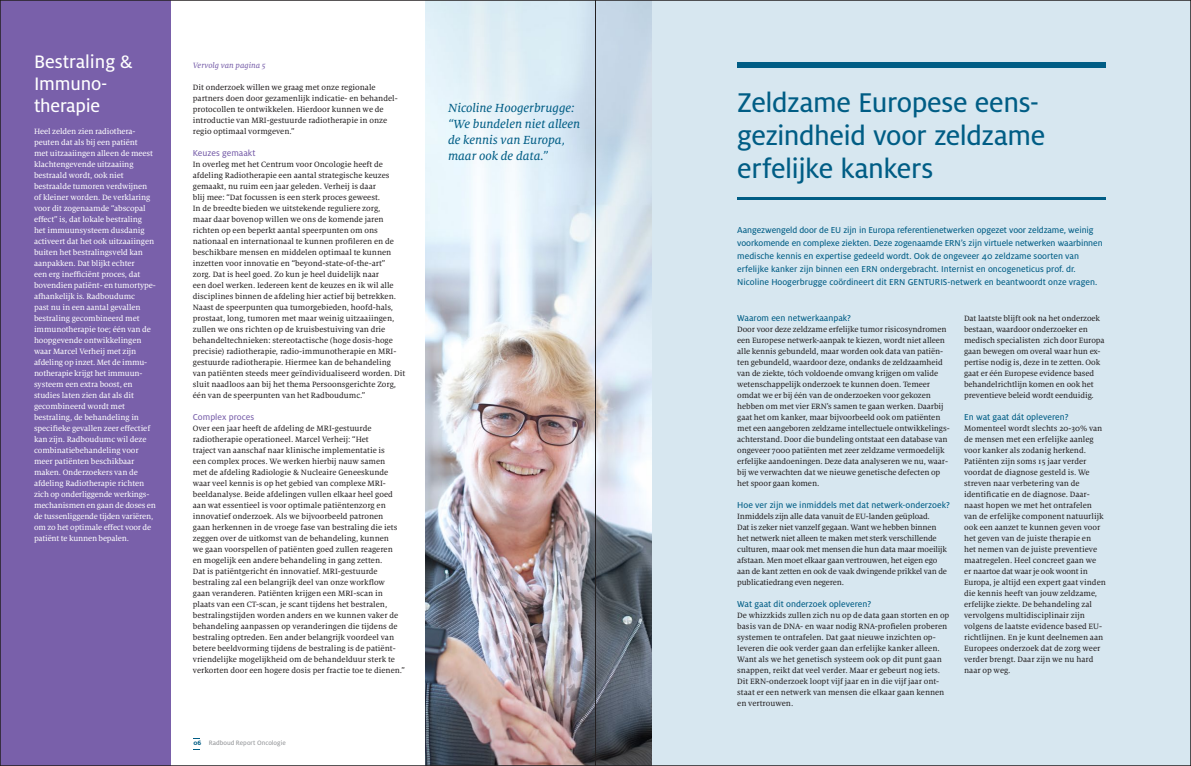
<style>
.page{position:relative;width:1191px;height:766px;background:#fff}
.page>*{position:absolute;margin:0;border:0;box-sizing:border-box;transform-origin:0 0}
.KOP_klein{font:30px/33px "Milo OT Text";letter-spacing:-.015em;color:#005d85}
.KOP_kader_wit{font:20px/22px "Milo OT Text";letter-spacing:-.01em;color:#fff}
.Foto_bijschrift{font:13px/16px "Milo Serif OT Text Ita";color:#005d85}
.Bodytekst_intro_klei{font:9.5px/13px "Milo OT Text";color:#005d85}
.KOP_Bodytekst{font:9.5px "Milo OT Text";color:#005d85}
.KOP_Bodytekst-2{font:9.5px "Milo OT Text";color:#7960aa}
.Bodytekst_zwart{font:8.5px/11px "Milo Serif OT Text";color:#231f20}
.Bodytekst_wit{font:8.5px/11px "Milo Serif OT Text";letter-spacing:-.01em;color:#fff}
.Bodytekst_zwart-2{font:8.5px/11px "Milo Serif OT Text";letter-spacing:-.02em;color:#231f20}
.Bodytekst_wit-2{font:8.5px "Milo Serif OT Text Ita";color:#7960aa}
.t1{font:7px "Milo OT Text";letter-spacing:.005em;color:#939598}
.s1{font-family:"Milo OT";font-weight:700;color:#005d85}
</style>
<div class="page">
<img style="left:425px;top:2px;width:227px;height:761px">
<div style="left:0;top:0;width:170px;height:765px;background:#7960aa"></div>
<div style="left:652px;top:0;width:539px;height:765px;background:#d7e7f0"></div>
<div style="left:737px;top:62px;width:369px;height:6px;background:#005d85"></div>
<hr style="left:737px;top:197px;width:369px;height:3px;background:#005d85">
<hr style="left:595px;top:0;width:1px;height:765px;background:#231f20">
<p class="KOP_kader_wit" style="left:34px;top:51px;width:100px">Bestraling &amp;<br>Immuno&shy;therapie</p>
<p class="Bodytekst_wit" style="left:34px;top:126px;width:123px">Heel zelden zien radiothera&shy;peuten dat als bij een patiënt<br>met uitzaaiingen alleen de meest klachtengevende uitzaaiing bestraald wordt, ook niet bestraalde tumoren verdwijnen of kleiner worden. De verklaring voor dit zogenaamde “abscopal effect” is, dat lokale bestraling het immuunsysteem dusdanig activeert dat het ook uitzaaiingen buiten het bestralingsveld kan aanpakken. Dat blijkt echter<br>een erg inefficiënt proces, dat bovendien patiënt- en tumortype&shy;afhankelijk is. Radboudumc<br>past nu in een aantal gevallen bestraling gecombineerd met immunotherapie toe; één van de hoopgevende ontwikkelingen waar Marcel Verheij met zijn afdeling op inzet. Met de immu-- notherapie krijgt het immuun&shy;systeem een extra boost, en studies laten zien dat als dit gecombineerd wordt met bestraling, de behandeling in specifieke gevallen zeer effectief kan zijn. Radboudumc wil deze combinatiebehandeling voor meer patiënten beschikbaar maken. Onderzoekers van de afdeling Radiotherapie richten zich op onderliggende werkings&shy;mechanismen en gaan de doses en de tussenliggende tijden variëren, om zo het optimale effect voor de patiënt te kunnen bepalen.</p>
<p class="Bodytekst_wit-2" style="left:193px;top:61px;width:74px">Vervolg van pagina 5</p>
<p class="Bodytekst_zwart" style="left:193px;top:82px;width:206px">Dit onderzoek willen we graag met onze regionale partners doen door gezamenlijk indicatie- en behandel&shy;protocollen te ontwikkelen. Hierdoor kunnen we de introductie van MRI-gestuurde radiotherapie in onze regio optimaal vormgeven.”</p>
<p class="KOP_Bodytekst-2" style="left:193px;top:148px;width:64px">Keuzes gemaakt</p>
<p class="Bodytekst_zwart" style="left:193px;top:159px;width:214px">In overleg met het Centrum voor Oncologie heeft de afdeling Radiotherapie een aantal strategische keuzes gemaakt, nu ruim een jaar geleden. Verheij is daar<br>blij mee: “Dat focussen is een sterk proces geweest.<br>In de breedte bieden we uitstekende reguliere zorg,<br>maar daar bovenop willen we ons de komende jaren richten op een beperkt aantal speerpunten om ons nationaal en internationaal te kunnen profileren en de beschikbare mensen en middelen optimaal te kunnen inzetten voor innovatie en “beyond-state-of-the-art” zorg. Dat is heel goed. Zo kun je heel duidelijk naar<br>een doel werken. Iedereen kent de keuzes en ik wil alle disciplines binnen de afdeling hier actief bij betrekken.<br>Naast de speerpunten qua tumorgebieden, hoofd-hals, prostaat, long, tumoren met maar weinig uitzaaiingen, zullen we ons richten op de kruisbestuiving van drie behandeltechnieken: stereotactische (hoge dosis-hoge precisie) radiotherapie, radio-immunotherapie en MRI&shy;gestuurde radiotherapie. Hiermee kan de behandeling van patiënten steeds meer geïndividualiseerd worden. Dit sluit naadloos aan bij het thema Persoonsgerichte Zorg, één van de speerpunten van het Radboudumc.”</p>
<p class="KOP_Bodytekst-2" style="left:193px;top:412px;width:63px">Complex proces</p>
<p class="Bodytekst_zwart" style="left:193px;top:423px;width:213px">Over een jaar heeft de afdeling de MRI-gestuurde radiotherapie operationeel. Marcel Verheij: “Het<br>traject van aanschaf naar klinische implementatie is<br>een complex proces. We werken hierbij nauw samen<br>met de afdeling Radiologie &amp; Nucleaire Geneeskunde waar veel kennis is op het gebied van complexe MRI&shy;beeldanalyse. Beide afdelingen vullen elkaar heel goed aan wat essentieel is voor optimale patiëntenzorg en innovatief onderzoek. Als we bijvoorbeeld patronen<br>gaan herkennen in de vroege fase van bestraling die iets zeggen over de uitkomst van de behandeling, kunnen<br>we gaan voorspellen of patiënten goed zullen reageren<br>en mogelijk een andere behandeling in gang zetten.<br>Dat is patiëntgericht én innovatief. MRI-gestuurde bestraling zal een belangrijk deel van onze workflow<br>gaan veranderen. Patiënten krijgen een MRI-scan in plaats van een CT-scan, je scant tijdens het bestralen, bestralingstijden worden anders en we kunnen vaker de behandeling aanpassen op veranderingen die tijdens de bestraling optreden. Een ander belangrijk voordeel van betere beeldvorming tijdens de bestraling is de patiënt&shy;vriendelijke mogelijkheid om de behandelduur sterk te verkorten door een hogere dosis per fractie toe te dienen.”</p>
<p class="t1" style="left:193px;top:739px;width:94px"><span class="s1">06</span> Radboud Report Oncologie</p>
<p class="Foto_bijschrift" style="left:448px;top:100px;width:134px">Nicoline Hoogerbrugge: “We bundelen niet alleen de kennis van Europa, maar ook de data.”</p>
<p class="KOP_klein" style="left:737px;top:86px;width:309px">Zeldzame Europese eens&shy;gezindheid voor zeldzame erfelijke kankers</p>
<p class="Bodytekst_intro_klei" style="left:737px;top:223px;width:367px">Aangezwengeld door de EU zijn in Europa referentienetwerken opgezet voor zeldzame, weinig voorkomende en complexe ziekten. Deze zogenaamde ERN’s zijn virtuele netwerken waarbinnen medische kennis en expertise gedeeld wordt. Ook de ongeveer 40 zeldzame soorten van erfelijke kanker zijn binnen een ERN ondergebracht. Internist en oncogeneticus prof. dr.<br>Nicoline Hoogerbrugge coördineert dit ERN GENTURIS-netwerk en beantwoordt onze vragen.</p>
<p class="Bodytekst_zwart" style="left:964px;top:313px;width:142px">Dat laatste blijft ook na het onderzoek bestaan, waardoor onderzoeker en medisch specialisten zich door Europa gaan bewegen om overal waar hun ex&shy;pertise nodig is, deze in te zetten. Ook gaat er één Europese evidence based behandelrichtlijn komen en ook het preventieve beleid wordt eenduidig.</p>
<p class="KOP_Bodytekst" style="left:964px;top:412px;width:106px">En wat gaat dát opleveren?</p>
<p class="Bodytekst_zwart" style="left:964px;top:423px;width:143px">Momenteel wordt slechts 20-30% van de mensen met een erfelijke aanleg voor kanker als zodanig herkend.<br>Patiënten zijn soms 15 jaar verder voordat de diagnose gesteld is. We streven naar verbetering van de identificatie en de diagnose. Daar&shy;naast hopen we met het ontrafelen van de erfelijke component natuurlijk ook een aanzet te kunnen geven voor het geven van de juiste therapie en<br>het nemen van de juiste preventieve maatregelen. Heel concreet gaan we<br>er naartoe dat waar je ook woont in Europa, je altijd een expert gaat vinden die kennis heeft van jouw zeldzame, erfelijke ziekte. De behandeling zal vervolgens multidisciplinair zijn volgens de laatste evidence based EU&shy;richtlijnen. En je kunt deelnemen aan Europees onderzoek dat de zorg weer verder brengt. Daar zijn we nu hard naar op weg.</p>
<p class="KOP_Bodytekst" style="left:737px;top:313px;width:115px">Waarom een netwerkaanpak?</p>
<p class="Bodytekst_zwart" style="left:737px;top:324px;width:214px">Door voor deze zeldzame erfelijke tumor risicosyndromen een Europese netwerk-aanpak te kiezen, wordt niet alleen alle kennis gebundeld, maar worden ook data van patiën&shy;ten gebundeld, waardoor deze, ondanks de zeldzaamheid van de ziekte, tóch voldoende omvang krijgen om valide wetenschappelijk onderzoek te kunnen doen. Temeer omdat we er bij één van de onderzoeken voor gekozen hebben om met vier ERN’s samen te gaan werken. Daarbij gaat het om kanker, maar bijvoorbeeld ook om patiënten met een aangeboren zeldzame intellectuele ontwikkelings&shy;achterstand. Door die bundeling ontstaat een database van ongeveer 7000 patiënten met zeer zeldzame vermoedelijk erfelijke aandoeningen. Deze data analyseren we nu, waar&shy;bij we verwachten dat we nieuwe genetische defecten op het spoor gaan komen.</p>
<p class="KOP_Bodytekst" style="left:737px;top:500px;width:214px">Hoe ver zijn we inmiddels met dat netwerk-onderzoek?</p>
<p class="Bodytekst_zwart-2" style="left:737px;top:511px;width:211px">Inmiddels zijn alle data vanuit de EU-landen geüpload.<br>Dat is zeker niet vanzelf gegaan. Want we hebben binnen het netwerk niet alleen te maken met sterk verschillende culturen, maar ook met mensen die hun data maar moeilijk afstaan. Men moet elkaar gaan vertrouwen, het eigen ego aan de kant zetten en ook de vaak dwingende prikkel van de publicatiedrang even negeren.</p>
<p class="KOP_Bodytekst" style="left:737px;top:599px;width:135px">Wat gaat dit onderzoek opleveren?</p>
<p class="Bodytekst_zwart" style="left:737px;top:610px;width:214px">De whizzkids zullen zich nu op de data gaan storten en op basis van de DNA- en waar nodig RNA-profielen proberen systemen te ontrafelen. Dat gaat nieuwe inzichten op&shy;leveren die ook verder gaan dan erfelijke kanker alleen.<br>Want als we het genetisch systeem ook op dit punt gaan snappen, reikt dat veel verder. Maar er gebeurt nog iets.<br>Dit ERN-onderzoek loopt vijf jaar en in die vijf jaar ont&shy;staat er een netwerk van mensen die elkaar gaan kennen en vertrouwen.</p>
</div>
